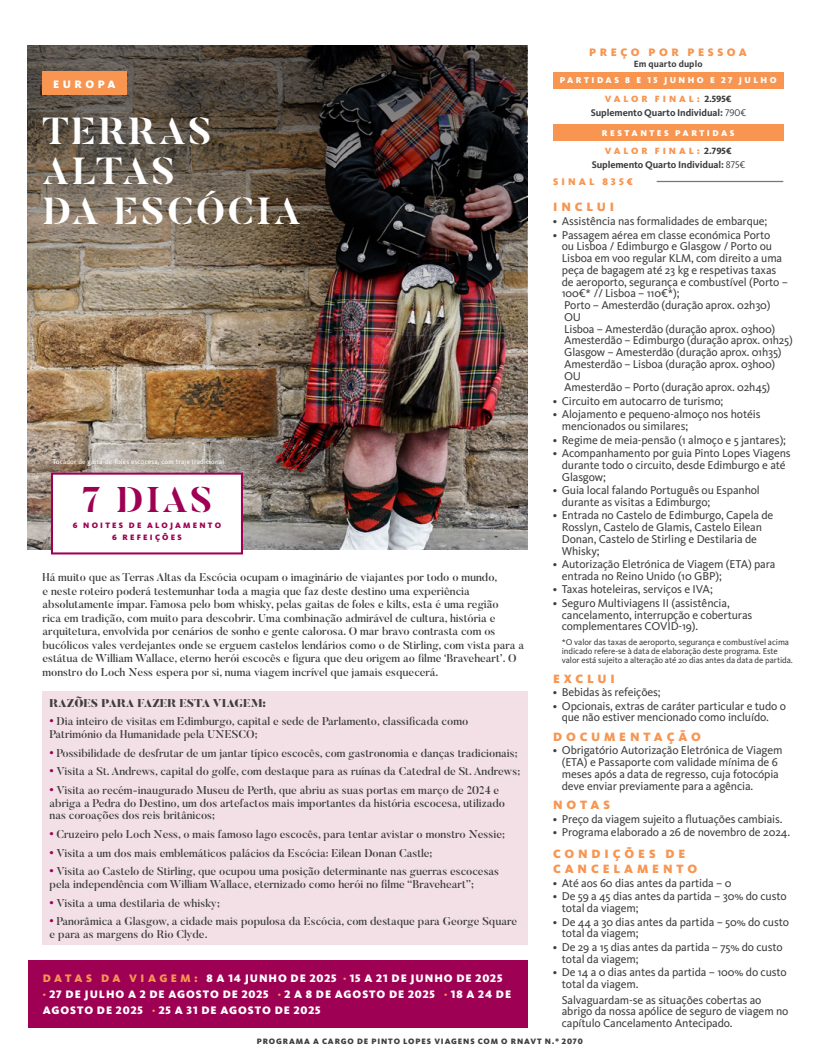
<style>
.page{position:relative;width:833px;height:1063px;background:#fff}
.page>*{position:absolute;margin:0;border:0;box-sizing:border-box;transform-origin:0 0}
.Titulo_branco{font:700 37.5px "Butler Stencil";letter-spacing:.075em;color:#fff}
.Selo_Dias{font:700 35.5px "Butler Stencil";color:#9e0153}
.Bullets_Titulo{font:900 12.5px/15px "Kievit OT";letter-spacing:.31em;color:#f79551}
.t1{font:11.75px/11.8px "Kievit OT";letter-spacing:-.01em;color:#3e3e3f}
.Texto_Intro{font:500 11.25px/13.5px "Butler";color:#3e3e3f}
.Datas_Titulo{font:900 11.25px/16.2px "Kievit OT";letter-spacing:.08em;color:#fff}
.Texto_Intro-2{font:900 11.25px "Butler";color:#3e3e3f}
.t2{font:900 11.25px "Kievit OT";letter-spacing:.31em;color:#f79551}
.Localizacao{font:900 11.25px "Kievit OT";letter-spacing:.305em;color:#fff}
.t3{font:700 10px "Kievit OT";letter-spacing:-.01em;color:#3e3e3f}
.t4{font:900 10px "Kievit OT";letter-spacing:.31em;color:#f79551}
.t5{font:900 9.38px "Kievit OT";letter-spacing:.31em;color:#f79551}
.t6{font:700 9.38px "Kievit OT";letter-spacing:.01em;color:#3e3e3f}
.t7{font:8.75px/8.8px "Kievit OT";letter-spacing:-.01em;color:#3e3e3f}
.t8{font:900 8.75px "Kievit OT";letter-spacing:.28em;color:#fff}
.t9{font:900 8.12px "Kievit OT";letter-spacing:.11em;color:#3e3e3f}
.Selo_alojamneto_refeicoes{font:900 8.12px/11.2px "Kievit OT";letter-spacing:.27em;color:#9e0153;text-align:center}
.Legenda{font:6.88px "Kievit OT";letter-spacing:.025em;color:#fff}
.s1{font-family:"Kievit OT";font-weight:900;font-size:15px;color:#9e0153}
.s2{color:#f79551}
.s3{font-weight:800;color:#3e3e3f}
.s4{font-weight:400}
</style>
<div class="page">
<img style="left:27px;top:46px;width:500px;height:503px">
<div style="left:29px;top:960px;width:499px;height:68px;background:#9e0153"></div>
<div style="left:43px;top:72px;width:84px;height:23px;background:#f79551"></div>
<div style="left:51px;top:473px;width:192px;height:81px;background:#fff;border:2px solid #9e0153"></div>
<div style="left:42px;top:691px;width:486px;height:254px;background:#f3e0e6"></div>
<div style="left:553px;top:72px;width:230px;height:16px;background:#f79551"></div>
<hr style="left:656px;top:181px;width:127px;height:1px;background:#6b7a83">
<div style="left:553px;top:124px;width:230px;height:17px;background:#f79551"></div>
<p class="Localizacao" style="left:53px;top:77px;width:64px">EUROPA</p>
<p class="Titulo_branco" style="left:43px;top:107px;width:170px">TERRAS</p>
<p class="Titulo_branco" style="left:43px;top:147px;width:134px">ALTAS</p>
<p class="Titulo_branco" style="left:43px;top:187px;width:259px">DA ESCÓCIA</p>
<p class="Legenda" style="left:53px;top:457px;width:173px">Tocador de gaita-de-foles escocesa, com traje tradicional</p>
<p class="Selo_Dias" style="left:82px;top:477px;width:132px">7 DIAS</p>
<p class="Selo_alojamneto_refeicoes" style="left:73px;top:520px;width:150px">6 NOITES DE ALOJAMENTO<br>6 REFEIÇÕES</p>
<p class="Texto_Intro" style="left:43px;top:571px;width:483px">Há muito que as Terras Altas da Escócia ocupam o imaginário de viajantes por todo o mundo,<br>e neste roteiro poderá testemunhar toda a magia que faz deste destino uma experiência absolutamente ímpar. Famosa pelo bom whisky, pelas gaitas de foles e kilts, esta é uma região<br>rica em tradição, com muito para descobrir. Uma combinação admirável de cultura, história e arquitetura, envolvida por cenários de sonho e gente calorosa. O mar bravo contrasta com os bucólicos vales verdejantes onde se erguem castelos lendários como o de Stirling, com vista para a estátua de William Wallace, eterno herói escocês e figura que deu origem ao filme ‘Braveheart’. O monstro do Loch Ness espera por si, numa viagem incrível que jamais esquecerá.</p>
<p class="Texto_Intro-2" style="left:50px;top:696px;width:218px">RAZÕES PARA FAZER ESTA VIAGEM:</p>
<p class="Texto_Intro" style="left:50px;top:715px;width:420px;line-height:12.5px"><span class="s1">·</span> Dia inteiro de visitas em Edimburgo, capital e sede de Parlamento, classificada como<br>Património da Humanidade pela UNESCO;</p>
<p class="Texto_Intro" style="left:50px;top:746px;width:469px"><span class="s1">·</span> Possibilidade de desfrutar de um jantar típico escocês, com gastronomia e danças tradicionais;</p>
<p class="Texto_Intro" style="left:50px;top:765px;width:472px"><span class="s1">·</span> Visita a St. Andrews, capital do golfe, com destaque para as ruínas da Catedral de St. Andrews;</p>
<p class="Texto_Intro" style="left:50px;top:784px;width:457px;line-height:12.5px"><span class="s1">·</span> Visita ao recém-inaugurado Museu de Perth, que abriu as suas portas em março de 2024 e abriga a Pedra do Destino, um dos artefactos mais importantes da história escocesa, utilizado nas coroações dos reis britânicos;</p>
<p class="Texto_Intro" style="left:50px;top:827px;width:457px"><span class="s1">·</span> Cruzeiro pelo Loch Ness, o mais famoso lago escocês, para tentar avistar o monstro Nessie;</p>
<p class="Texto_Intro" style="left:50px;top:846px;width:384px"><span class="s1">·</span> Visita a um dos mais emblemáticos palácios da Escócia: Eilean Donan Castle;</p>
<p class="Texto_Intro" style="left:50px;top:865px;width:451px;line-height:12.5px"><span class="s1">·</span> Visita ao Castelo de Stirling, que ocupou uma posição determinante nas guerras escocesas pela independência com William Wallace, eternizado como herói no filme “Braveheart”;</p>
<p class="Texto_Intro" style="left:50px;top:896px;width:172px"><span class="s1">·</span> Visita a uma destilaria de whisky;</p>
<p class="Texto_Intro" style="left:50px;top:915px;width:469px;line-height:12.5px"><span class="s1">·</span> Panorâmica a Glasgow, a cidade mais populosa da Escócia, com destaque para George Square e para as margens do Rio Clyde.</p>
<p class="Datas_Titulo" style="left:43px;top:970px;width:470px"><span class="s2">D A T A S D A V I A G E M :</span> 8 A 14 JUNHO DE 2025 <span class="s2">·</span> 15 A 21 DE JUNHO DE 2025<br><span class="s2">·</span> 27 DE JULHO A 2 DE AGOSTO DE 2025 <span class="s2">·</span> 2 A 8 DE AGOSTO DE 2025 <span class="s2">·</span> 18 A 24 DE<br>AGOSTO DE 2025 <span class="s2">·</span> 25 A 31 DE AGOSTO DE 2025</p>
<p class="t2" style="left:589px;top:45px;width:159px">PREÇO POR PESSOA</p>
<p class="t6" style="left:634px;top:58px;width:70px">Em quarto duplo</p>
<p class="t8" style="left:560px;top:75px;width:218px">PARTIDAS 8 E 15 JUNHO E 27 JULHO</p>
<p class="t5" style="left:605px;top:93px;width:128px">VALOR FINAL: <span class="s3">2.595€</span></p>
<p class="t8" style="left:602px;top:127px;width:134px">RESTANTES PARTIDAS</p>
<p class="t3" style="left:592px;top:158px;width:155px">Suplemento Quarto Individual: <span class="s4">875€</span></p>
<p class="t3" style="left:591px;top:107px;width:157px">Suplemento Quarto Individual: <span class="s4">790€</span></p>
<p class="t5" style="left:605px;top:145px;width:128px">VALOR FINAL: <span class="s3">2.795€</span></p>
<p class="t4" style="left:553px;top:176px;width:81px">SINAL 835€</p>
<p class="Bullets_Titulo" style="left:553px;top:200px;width:63px">INCLUI</p>
<p class="t1" style="left:553px;top:215px;width:216px">• Assistência nas formalidades de embarque;</p>
<p class="t1" style="left:562px;top:229px;width:232px;text-indent:-9px">• Passagem aérea em classe económica Porto<br>ou Lisboa / Edimburgo e Glasgow / Porto ou Lisboa em voo regular KLM, com direito a uma peça de bagagem até 23 kg e respetivas taxas<br>de aeroporto, segurança e combustível (Porto – 100€* // Lisboa – 110€*);<br>Porto – Amesterdão (duração aprox. 02h30)<br>OU<br>Lisboa – Amesterdão (duração aprox. 03h00)<br>Amesterdão – Edimburgo (duração aprox. 01h25)<br>Glasgow – Amesterdão (duração aprox. 01h35)<br>Amesterdão – Lisboa (duração aprox. 03h00)<br>OU<br>Amesterdão – Porto (duração aprox. 02h45)</p>
<p class="t1" style="left:553px;top:395px;width:172px">• Circuito em autocarro de turismo;</p>
<p class="t1" style="left:562px;top:408px;width:200px;text-indent:-9px">• Alojamento e pequeno-almoço nos hotéis mencionados ou similares;</p>
<p class="t1" style="left:553px;top:434px;width:235px">• Regime de meia-pensão (1 almoço e 5 jantares);</p>
<p class="t1" style="left:562px;top:447px;width:230px;text-indent:-9px">• Acompanhamento por guia Pinto Lopes Viagens durante todo o circuito, desde Edimburgo e até<br>Glasgow;</p>
<p class="t1" style="left:562px;top:484px;width:199px;text-indent:-9px">• Guia local falando Português ou Espanhol durante as visitas a Edimburgo;</p>
<p class="t1" style="left:562px;top:509px;width:213px;text-indent:-9px">• Entrada no Castelo de Edimburgo, Capela de Rosslyn, Castelo de Glamis, Castelo Eilean Donan, Castelo de Stirling e Destilaria de Whisky;</p>
<p class="t1" style="left:562px;top:558px;width:215px;text-indent:-9px">• Autorização Eletrónica de Viagem (ETA) para entrada no Reino Unido (10 GBP);</p>
<p class="t1" style="left:553px;top:584px;width:161px">• Taxas hoteleiras, serviços e IVA;</p>
<p class="t1" style="left:562px;top:597px;width:192px;text-indent:-9px">• Seguro Multiviagens II (assistência, cancelamento, interrupção e coberturas complementares COVID-19).</p>
<p class="t7" style="left:562px;top:638px;width:232px">*O valor das taxas de aeroporto, segurança e combustível acima indicado refere-se à data de elaboração deste programa. Este valor está sujeito a alteração até 20 dias antes da data de partida.</p>
<p class="Bullets_Titulo" style="left:553px;top:671px;width:63px">EXCLUI</p>
<p class="t1" style="left:553px;top:686px;width:109px">• Bebidas às refeições;</p>
<p class="t1" style="left:562px;top:700px;width:226px;text-indent:-9px">• Opcionais, extras de caráter particular e tudo o que não estiver mencionado como incluído.</p>
<p class="Bullets_Titulo" style="left:553px;top:729px;width:149px">DOCUMENTAÇÃO</p>
<p class="t1" style="left:562px;top:745px;width:222px;text-indent:-9px">• Obrigatório Autorização Eletrónica de Viagem (ETA) e Passaporte com validade mínima de 6 meses após a data de regresso, cuja fotocópia deve enviar previamente para a agência.</p>
<p class="Bullets_Titulo" style="left:553px;top:797px;width:58px">NOTAS</p>
<p class="t1" style="left:553px;top:813px;width:231px">• Preço da viagem sujeito a flutuações cambiais.</p>
<p class="t1" style="left:553px;top:826px;width:239px">• Programa elaborado a 26 de novembro de 2024.</p>
<p class="Bullets_Titulo" style="left:553px;top:847px;width:146px">CONDIÇÕES DE<br>CANCELAMENTO</p>
<p class="t1" style="left:553px;top:877px;width:180px">• Até aos 60 dias antes da partida – 0</p>
<p class="t1" style="left:562px;top:891px;width:226px;text-indent:-9px">• De 59 a 45 dias antes da partida – 30% do custo total da viagem;</p>
<p class="t1" style="left:562px;top:916px;width:229px;text-indent:-9px">• De 44 a 30 dias antes da partida – 50% do custo total da viagem;</p>
<p class="t1" style="left:562px;top:941px;width:222px;text-indent:-9px">• De 29 a 15 dias antes da partida – 75% do custo total da viagem;</p>
<p class="t1" style="left:562px;top:966px;width:226px;text-indent:-9px">• De 14 a 0 dias antes da partida – 100% do custo total da viagem.</p>
<p class="t1" style="left:562px;top:994px;width:228px">Salvaguardam-se as situações cobertas ao abrigo da nossa apólice de seguro de viagem no capítulo Cancelamento Antecipado.</p>
<p class="t9" style="left:257px;top:1036px;width:328px">PROGRAMA A CARGO DE PINTO LOPES VIAGENS COM O RNAVT N.º 2070</p>
</div>
